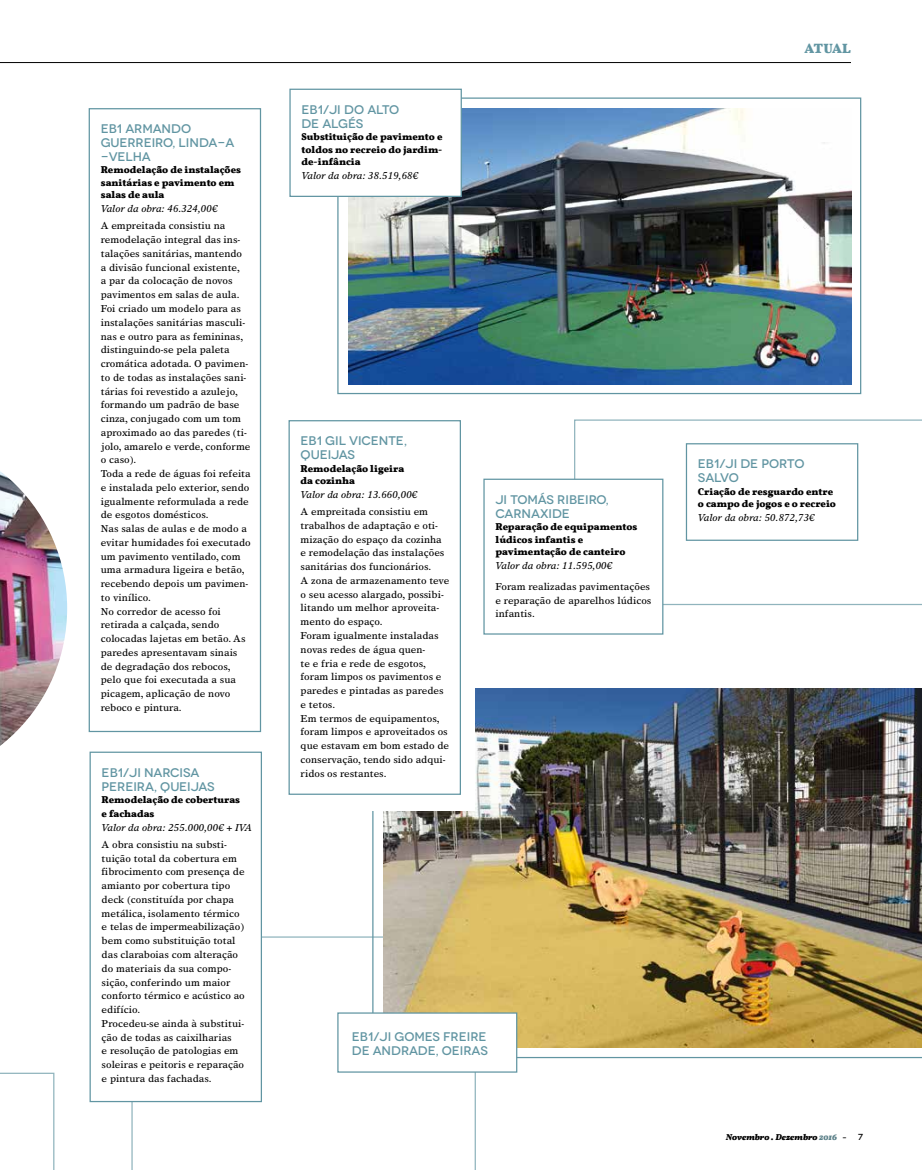
<style>
.page{position:relative;width:922px;height:1170px;background:#fff}
.page>*{position:absolute;margin:0;border:0;box-sizing:border-box;transform-origin:0 0}
.t1{font:700 13.75px "Vollkorn";letter-spacing:-.02em;color:#6195a2}
.t2{font:500 12.5px/13.8px "Novecentowide";letter-spacing:-.005em;color:#6195a2}
.t3{font:10px/13.8px "Times Europa LT";color:#000}
.t4{font:700 10px/12.5px "Vollkorn";color:#000}
.t5{font:italic 10px "Times Europa LT";color:#000}
.t6{font:italic 700 8.75px "Vollkorn";color:#000}
.t7{font:500 8.75px "Novecentowide";color:#000}
.s1{color:#5c8189}
.s2{font-family:"Foundry Wilson";font-weight:400;font-style:normal}
</style>
<div class="page">
<svg style="left:131px;top:936px;width:345px;height:233px"></svg>
<svg style="left:0;top:1072px;width:54px;height:97px"></svg>
<svg style="left:574px;top:419px;width:347px;height:186px"></svg>
<svg style="left:372px;top:811px;width:549px;height:247px"></svg>
<img style="left:383px;top:688px;width:538px;height:358px">
<div style="left:266px;top:654px;width:208px;height:156px;background:#fff"></div>
<div style="left:685px;top:443px;width:173px;height:98px;background:#fff;border:1px solid #6195a2"></div>
<div style="left:89px;top:751px;width:173px;height:351px;background:#fff;border:1px solid #6195a2"></div>
<hr style="left:0;top:62px;width:850px;height:1px;background:#000">
<img style="left:0;top:471px;width:68px;height:275px">
<div style="left:89px;top:108px;width:172px;height:624px;background:#fff;border:1px solid #6195a2"></div>
<div style="left:483px;top:478px;width:180px;height:156px;background:#fff;border:1px solid #6195a2"></div>
<div style="left:337px;top:1012px;width:180px;height:60px;background:#fff;border:1px solid #6195a2"></div>
<div style="left:288px;top:420px;width:173px;height:374px;background:#fff;border:1px solid #6195a2"></div>
<img style="left:349px;top:108px;width:501px;height:276px">
<div style="left:289px;top:89px;width:173px;height:108px;background:#fff;border:1px solid #6195a2"></div>
<p class="t2" style="left:101px;top:122px;width:135px">EB1 ARMANDO<br>GUERREIRO, LINDA-A -VELHA</p>
<p class="t4" style="left:101px;top:164px;width:142px">Remodelação de instalações sanitárias e pavimento em salas de aula</p>
<p class="t5" style="left:101px;top:203px;width:118px">Valor da obra: 46.324,00€</p>
<p class="t3" style="left:101px;top:219px;width:151px">A empreitada consistiu na remodelação integral das ins&shy;talações sanitárias, mantendo<br>a divisão funcional existente,<br>a par da colocação de novos pavimentos em salas de aula.<br>Foi criado um modelo para as instalações sanitárias masculi&shy;nas e outro para as femininas, distinguindo-se pela paleta cromática adotada. O pavimen&shy;to de todas as instalações sani&shy;tárias foi revestido a azulejo, formando um padrão de base cinza, conjugado com um tom aproximado ao das paredes (ti&shy;jolo, amarelo e verde, conforme o caso).<br>Toda a rede de águas foi refeita e instalada pelo exterior, sendo igualmente reformulada a rede de esgotos domésticos.<br>Nas salas de aulas e de modo a evitar humidades foi executado um pavimento ventilado, com uma armadura ligeira e betão, recebendo depois um pavimen&shy;to vinílico.<br>No corredor de acesso foi retirada a calçada, sendo colocadas lajetas em betão. As paredes apresentavam sinais de degradação dos rebocos, pelo que foi executada a sua picagem, aplicação de novo reboco e pintura.</p>
<p class="t2" style="left:102px;top:765px;width:114px">EB1/JI NARCISA<br>PEREIRA, QUEIJAS</p>
<p class="t4" style="left:102px;top:792px;width:140px;line-height:13.8px">Remodelação de coberturas e fachadas</p>
<p class="t5" style="left:102px;top:821px;width:151px">Valor da obra: 255.000,00€ + IVA</p>
<p class="t3" style="left:102px;top:837px;width:145px">A obra consistiu na substi&shy;tuição total da cobertura em fibrocimento com presença de amianto por cobertura tipo deck (constituída por chapa metálica, isolamento térmico e telas de impermeabilização) bem como substituição total das claraboias com alteração do materiais da sua compo&shy;sição, conferindo um maior conforto térmico e acústico ao edifício.<br>Procedeu-se ainda à substitui&shy;ção de todas as caixilharias<br>e resolução de patologias em soleiras e peitoris e reparação e pintura das fachadas.</p>
<p class="t2" style="left:301px;top:103px;width:99px">EB1/JI DO ALTO<br>DE ALGÉS</p>
<p class="t4" style="left:301px;top:130px;width:142px;text-align:justify">Substituição de pavimento e toldos no recreio do jardim&shy;de-infância</p>
<p class="t5" style="left:301px;top:169px;width:118px">Valor da obra: 38.519,68€</p>
<h1 class="t1" style="left:804px;top:40px;width:48px">ATUAL</h1>
<p class="t2" style="left:300px;top:434px;width:108px">EB1 GIL VICENTE,<br>QUEIJAS</p>
<p class="t4" style="left:300px;top:462px;width:105px">Remodelação ligeira da cozinha</p>
<p class="t5" style="left:300px;top:488px;width:118px">Valor da obra: 13.660,00€</p>
<p class="t3" style="left:300px;top:504px;width:150px">A empreitada consistiu em trabalhos de adaptação e oti&shy;mização do espaço da cozinha e remodelação das instalações sanitárias dos funcionários.<br>A zona de armazenamento teve o seu acesso alargado, possibi&shy;litando um melhor aproveita&shy;mento do espaço.<br>Foram igualmente instaladas novas redes de água quen-<br>te e fria e rede de esgotos, foram limpos os pavimentos e paredes e pintadas as paredes e tetos.<br>Em termos de equipamentos, foram limpos e aproveitados os que estavam em bom estado de conservação, tendo sido adqui&shy;ridos os restantes.</p>
<p class="t2" style="left:495px;top:492px;width:115px">JI TOMÁS RIBEIRO,<br>CARNAXIDE</p>
<p class="t4" style="left:495px;top:520px;width:143px">Reparação de equipamentos lúdicos infantis e pavimentação de canteiro</p>
<p class="t5" style="left:495px;top:559px;width:118px">Valor da obra: 11.595,00€</p>
<p class="t3" style="left:495px;top:579px;width:157px">Foram realizadas pavimentações e reparação de aparelhos lúdicos infantis.</p>
<p class="t2" style="left:697px;top:457px;width:108px">EB1/JI DE PORTO<br>SALVO</p>
<p class="t4" style="left:697px;top:485px;width:139px">Criação de resguardo entre o campo de jogos e o recreio</p>
<p class="t5" style="left:697px;top:511px;width:118px">Valor da obra: 50.872,73€</p>
<p class="t2" style="left:352px;top:1029px;width:137px">EB1/JI GOMES FREIRE<br>DE ANDRADE, OEIRAS</p>
<p class="t6" style="left:725px;top:1131px;width:122px">Novembro . Dezembro <span class="s1">2016</span> <span class="s2">-</span></p>
<p class="t7" style="left:858px;top:1131px;width:6px">7</p>
</div>
